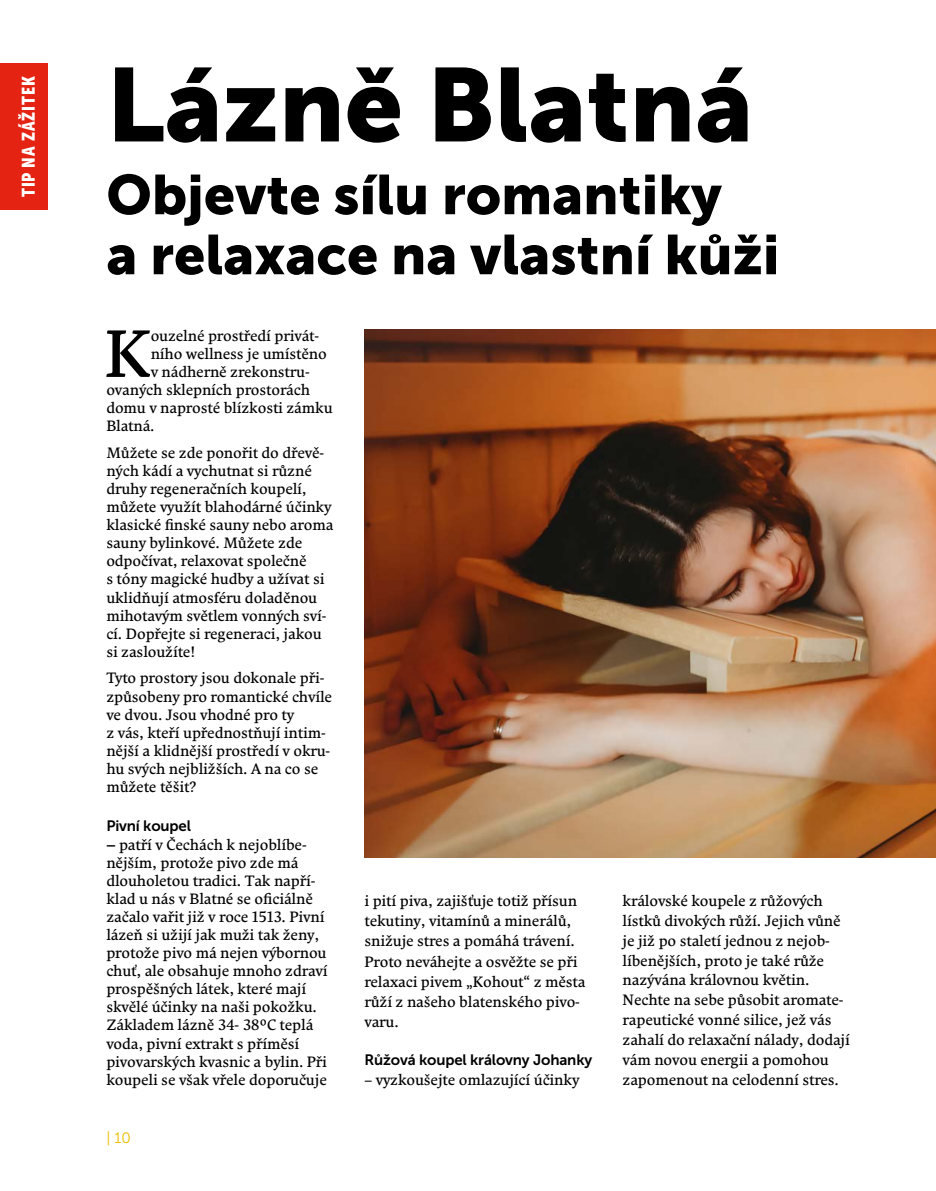
<style>
.page{position:relative;width:936px;height:1191px;background:#fff}
.page>*{position:absolute;margin:0;border:0;box-sizing:border-box;transform-origin:0 0}
.t1{font:103.5px "Museo Sans 900";color:#000}
.t2{font:66.75px "Comenia Serif Pro";color:#000}
.t3{font:55.5px/60px "Museo Sans 900";color:#000}
.t4{font:18px "Museo Sans Cond 900";letter-spacing:.05em;color:#fff}
.t5{font:15px/18.1px "Comenia Serif Pro";letter-spacing:-.01em;color:#000}
.t6{font:15px "Museo Sans 700";letter-spacing:-.01em;color:#000}
.t7{font:15px "Museo Sans 300";color:#ebbc00}
.s1{font-weight:700}
</style>
<div class="page">
<img style="left:364px;top:330px;width:571px;height:527px">
<div style="left:0;top:64px;width:48px;height:146px;background:#e42313"></div>
<p class="t4" style="left:18px;top:197px;width:122px;rotate:-90deg">TIP NA ZÁŽITEK</p>
<h1 class="t1" style="left:106px;top:46px;width:648px">Lázně Blatná</h1>
<h3 class="t3" style="left:106px;top:165px;width:674px">Objevte sílu romantiky<br>a relaxace na vlastní kůži</h3>
<h2 class="t2" style="left:104px;top:306px;width:48px">K</h2>
<p class="t5" style="left:151px;top:326px;width:170px">ouzelné prostředí privát-</p>
<p class="t5" style="left:151px;top:344px;width:178px">ního wellness je umístěno</p>
<p class="t5" style="left:151px;top:362px;width:160px">v nádherně zrekonstru-</p>
<p class="t5" style="left:106px;top:380px;width:205px">ovaných sklepních prostorách</p>
<p class="t5" style="left:106px;top:398px;width:228px">domu v naprosté blízkosti zámku</p>
<p class="t5" style="left:106px;top:417px;width:50px">Blatná.</p>
<p class="t5" style="left:106px;top:443px;width:228px">Můžete se zde ponořit do dřevě&shy;ných kádí a vychutnat si různé druhy regeneračních koupelí, můžete využít blahodárné účinky klasické finské sauny nebo aroma sauny bylinkové. Můžete zde odpočívat, relaxovat společně<br>s tóny magické hudby a užívat si uklidňují atmosféru doladěnou mihotavým světlem vonných sví&shy;cí. Dopřejte si regeneraci, jakou si zasloužíte!</p>
<p class="t5" style="left:106px;top:669px;width:227px">Tyto prostory jsou dokonale při&shy;způsobeny pro romantické chvíle ve dvou. Jsou vhodné pro ty<br>z vás, kteří upřednostňují intim&shy;nější a klidnější prostředí v okru&shy;hu svých nejbližších. A na co se můžete těšit?</p>
<p class="t6" style="left:106px;top:818px;width:86px">Pivní koupel</p>
<p class="t5" style="left:106px;top:835px;width:223px"><span class="s1">–</span> patří v Čechách k nejoblíbe&shy;nějším, protože pivo zde má dlouholetou tradici. Tak napří&shy;klad u nás v Blatné se oficiálně začalo vařit již v roce 1513. Pivní lázeň si užijí jak muži tak ženy, protože pivo má nejen výbornou chuť, ale obsahuje mnoho zdraví prospěšných látek, které mají skvělé účinky na naši pokožku.<br>Základem lázně 34- 38°C teplá voda, pivní extrakt s příměsí pivovarských kvasnic a bylin. Při koupeli se však vřele doporučuje</p>
<p class="t7" style="left:106px;top:1130px;width:26px">| 10</p>
<p class="t5" style="left:364px;top:890px;width:222px;line-height:20.2px">i pití piva, zajišťuje totiž přísun tekutiny, vitamínů a minerálů, snižuje stres a pomáhá trávení.<br>Proto neváhejte a osvěžte se při relaxaci pivem „Kohout“ z města růží z našeho blatenského pivo&shy;varu.</p>
<p class="t6" style="left:364px;top:1051px;width:229px">Růžová koupel královny Johanky</p>
<p class="t5" style="left:364px;top:1070px;width:216px">– vyzkoušejte omlazující účinky</p>
<p class="t5" style="left:622px;top:890px;width:229px;line-height:19.8px">královské koupele z růžových lístků divokých růží. Jejich vůně je již po staletí jednou z nejob&shy;líbenějších, proto je také růže nazývána královnou květin.<br>Nechte na sebe působit aromate&shy;rapeutické vonné silice, jež vás zahalí do relaxační nálady, dodají vám novou energii a pomohou zapomenout na celodenní stres.</p>
</div>
